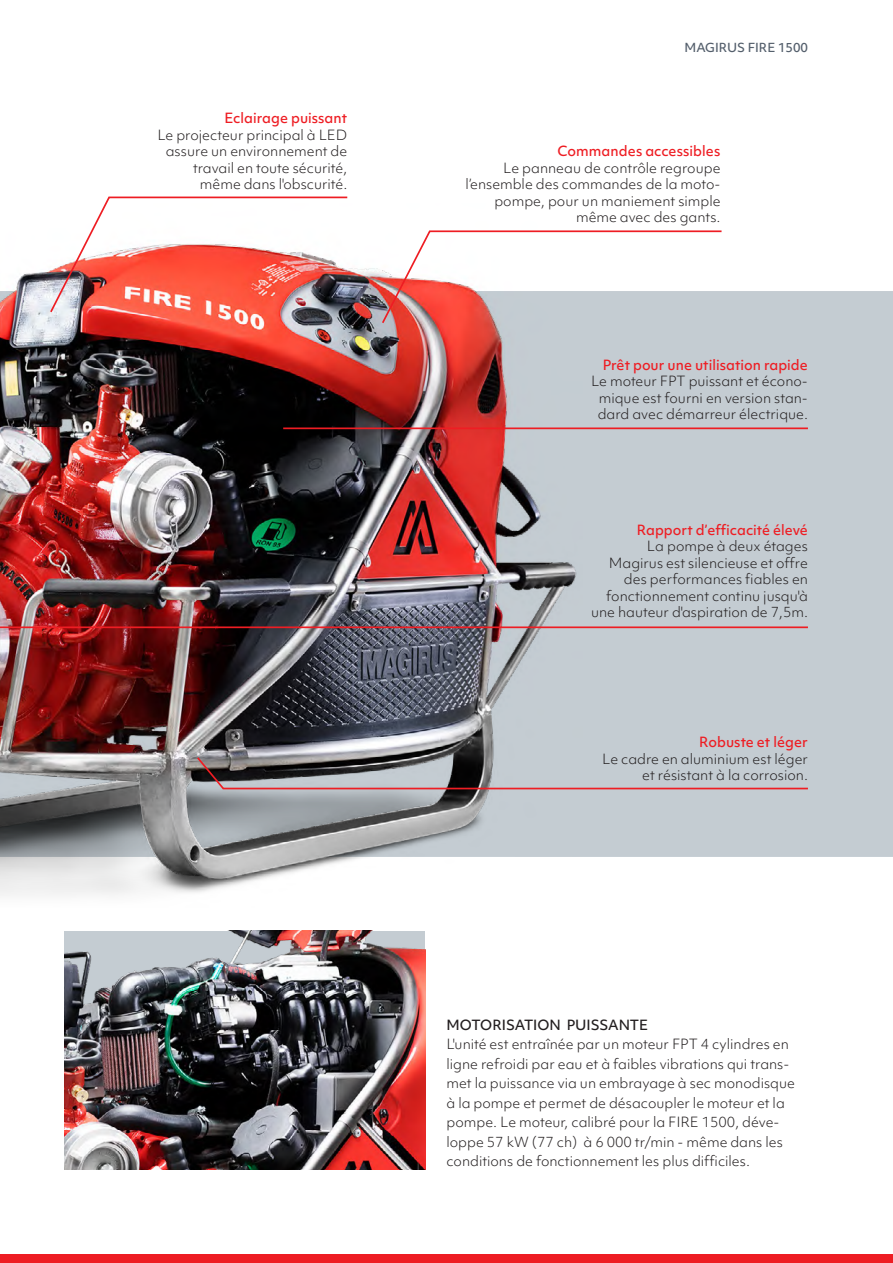
<style>
.page{position:relative;width:893px;height:1263px;background:#fff}
.page>*{position:absolute;margin:0;border:0;box-sizing:border-box;transform-origin:0 0}
.Detail_Copytext{font:300 13.5px/16.5px "Objektiv Mk 1";color:#231f20;text-align:right}
.DS_corpo_testo{font:300 13.5px/19.5px "Objektiv Mk 1";color:#231f20}
.Detail_Highlight{font:500 13.5px "Objektiv Mk 1";color:#ee1d23}
.Copy_Zwischentitel{font:500 13.5px "Objektiv Mk 1";letter-spacing:-.01em;color:#231f20}
.Detail_Highlight-2{font:300 13.5px "Objektiv Mk 1";color:#231f20}
.Fließtext{font:500 12px "Objektiv Mk 1";color:#545f6c}
</style>
<div class="page">
<div style="left:0;top:291px;width:893px;height:566px;background:#c4ccd2"></div>
<img style="left:0;top:262px;width:582px;height:621px">
<svg style="left:380px;top:230px;width:342px;height:95px"></svg>
<svg style="left:195px;top:755px;width:613px;height:35px"></svg>
<img style="left:49px;top:196px;width:300px;height:118px">
<hr style="left:283px;top:427px;width:525px;height:2px;background:#ee1d23">
<hr style="left:0;top:626px;width:808px;height:2px;background:#ee1d23">
<img style="left:64px;top:931px;width:361px;height:238px">
<div style="left:0;top:1254px;width:893px;height:9px;background:#ee1d23"></div>
<p class="Detail_Highlight" style="left:224px;top:109px;width:124px">Eclairage puissant</p>
<p class="Detail_Copytext" style="left:157px;top:126px;width:191px">Le projecteur principal à LED assure un environnement de</p>
<p class="Detail_Copytext" style="left:193px;top:159px;width:156px">travail en toute sécurité,</p>
<p class="Detail_Copytext" style="left:200px;top:176px;width:149px">même dans l'obscurité.</p>
<p class="Fließtext" style="left:684px;top:39px;width:125px">MAGIRUS FIRE 1500</p>
<p class="Detail_Highlight" style="left:557px;top:141px;width:165px">Commandes accessibles</p>
<p class="Detail_Copytext" style="left:465px;top:159px;width:257px">Le panneau de contrôle regroupe l’ensemble des commandes de la moto&shy;pompe, pour un maniement simple même avec des gants.</p>
<p class="Detail_Highlight" style="left:603px;top:355px;width:207px">Prêt pour une utilisation rapide</p>
<p class="Detail_Copytext" style="left:591px;top:373px;width:218px;text-align:center">Le moteur FPT puissant et écono&shy;mique est fourni en version stan&shy;dard avec démarreur électrique.</p>
<p class="Detail_Highlight" style="left:637px;top:520px;width:173px">Rapport d’efficacité élevé</p>
<p class="Detail_Highlight-2" style="left:647px;top:537px;width:162px">La pompe à deux étages</p>
<p class="Detail_Copytext" style="left:591px;top:554px;width:218px">Magirus est silencieuse et offre des performances fiables en fonctionnement continu jusqu'à une hauteur d'aspiration de 7,5m.</p>
<p class="Detail_Highlight" style="left:699px;top:733px;width:110px">Robuste et léger</p>
<p class="Detail_Copytext" style="left:602px;top:750px;width:207px">Le cadre en aluminium est léger et résistant à la corrosion.</p>
<p class="Copy_Zwischentitel" style="left:446px;top:1015px;width:203px">MOTORISATION PUISSANTE</p>
<p class="DS_corpo_testo" style="left:446px;top:1034px;width:350px">L'unité est entraînée par un moteur FPT 4 cylindres en ligne refroidi par eau et à faibles vibrations qui trans&shy;met la puissance via un embrayage à sec monodisque à la pompe et permet de désacoupler le moteur et la pompe. Le moteur, calibré pour la FIRE 1500, déve&shy;loppe 57 kW (77 ch) à 6 000 tr/min - même dans les conditions de fonctionnement les plus difficiles.</p>
</div>
